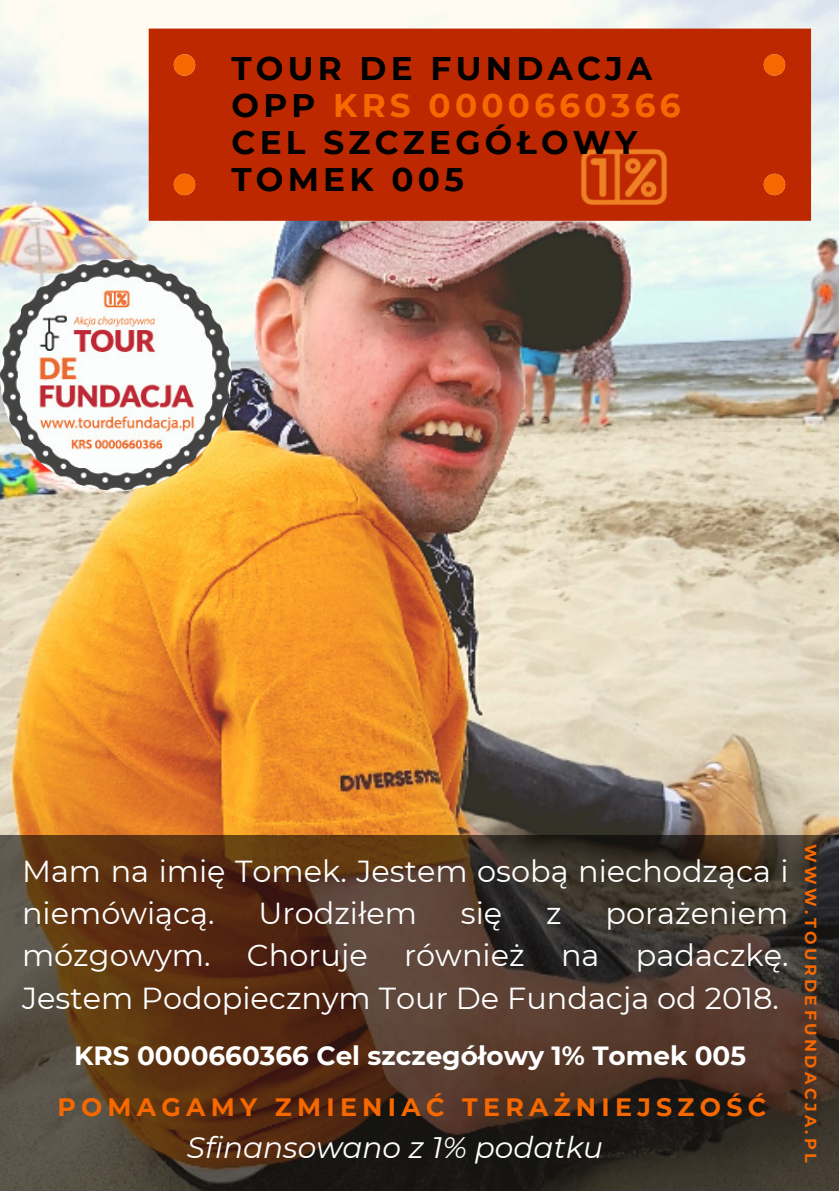
<style>
.page{position:relative;width:839px;height:1191px;background:#fff}
.page>*{position:absolute;margin:0;border:0;box-sizing:border-box;transform-origin:0 0}
.t1{font:700 32.6px "Montserrat";letter-spacing:.13em;color:#000}
.t2{font:700 32.6px "Montserrat";letter-spacing:.13em;color:#f76800}
.t3{font:30.4px/42px "Montserrat";color:#fff}
.t4{font:italic 29.6px "Montserrat";color:#fff}
.t5{font:700 26.2px "Montserrat";color:#fff}
.t6{font:700 25.2px "Montserrat";letter-spacing:.21em;color:#f76800}
.t7{font:700 16px "Montserrat";letter-spacing:.21em;color:#f76800}
.s1{color:#000}
</style>
<div class="page">
<img style="left:0;top:0;width:838px;height:835px">
<svg style="left:0;top:835px;width:838px;height:356px;background:#493323"></svg>
<div style="left:149px;top:29px;width:662px;height:192px;background:#be2800"></div>
<div style="left:174px;top:54px;width:21px;height:22px;background:#f76800;border-radius:50%"></div>
<div style="left:763px;top:54px;width:22px;height:22px;background:#f76800;border-radius:50%"></div>
<div style="left:763px;top:174px;width:22px;height:21px;background:#f76800;border-radius:50%"></div>
<div style="left:174px;top:174px;width:21px;height:21px;background:#f76800;border-radius:50%"></div>
<img style="left:561px;top:115px;width:126px;height:126px;border-radius:8px">
<img style="left:0;top:259px;width:231px;height:232px;border-radius:50%">
<p class="t1" style="left:231px;top:49px;width:422px">TOUR DE FUNDACJA</p>
<p class="t2" style="left:231px;top:86px;width:450px"><span class="s1">OPP</span> KRS 0000660366</p>
<p class="t1" style="left:231px;top:123px;width:407px">CEL SZCZEGÓŁOWY</p>
<p class="t1" style="left:231px;top:160px;width:234px">TOMEK 005</p>
<p class="t3" style="left:22px;top:850px;width:768px">Mam na imię Tomek. Jestem osobą niechodząca i niemówiącą.</p>
<p class="t3" style="left:22px;top:893px;width:768px;text-align:justify;text-indent:583px">porażeniem mózgowym. Choruje również na padaczkę.<br>Jestem Podopiecznym Tour De Fundacja od 2018.</p>
<p class="t3" style="left:258px;top:893px;width:160px">Urodziłem</p>
<p class="t3" style="left:461px;top:893px;width:43px">się</p>
<p class="t3" style="left:546px;top:893px;width:17px">z</p>
<p class="t5" style="left:74px;top:1039px;width:673px">KRS 0000660366 Cel szczegółowy 1% Tomek 005</p>
<p class="t6" style="left:57px;top:1092px;width:710px">POMAGAMY ZMIENIAĆ TERAŻNIEJSZOŚĆ</p>
<p class="t4" style="left:187px;top:1129px;width:418px">Sfinansowano z 1% podatku</p>
<p class="t7" style="left:820px;top:844px;width:320px;rotate:90deg">WWW.TOURDEFUNDACJA.PL</p>
</div>
